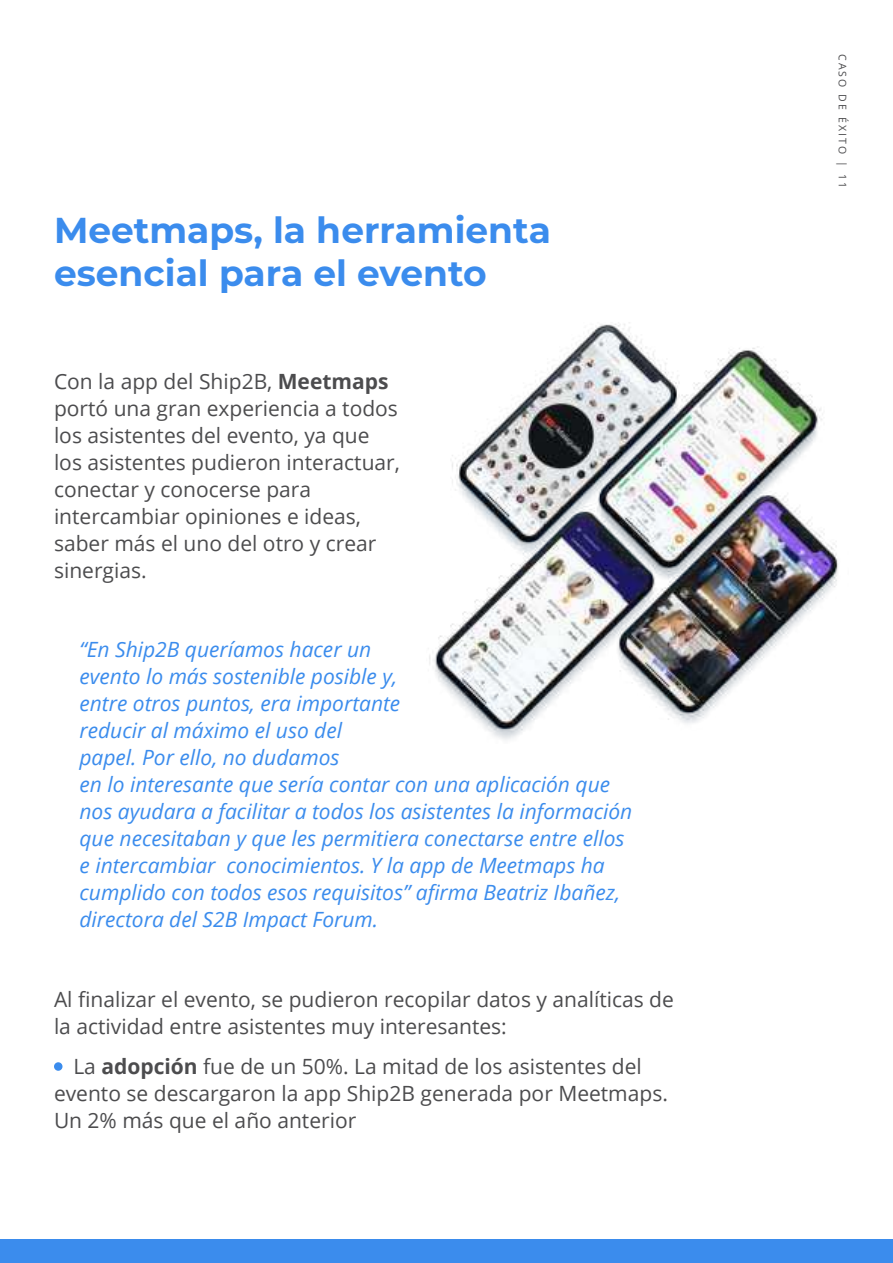
<style>
.page{position:relative;width:893px;height:1263px;background:#fff}
.page>*{position:absolute;margin:0;border:0;box-sizing:border-box;transform-origin:0 0}
.t1{font:700 36px/43.2px "Montserrat";color:#3b8ced}
.t2{font:21px/27px "Open Sans";color:#4c4c4e}
.t3{font:italic 21px/27px "Open Sans";color:#3b8ced}
.t4{font:10.5px "Open Sans";letter-spacing:.2em;color:#4c4c4e}
.s1{font-weight:700}
</style>
<div class="page">
<div style="left:0;top:1239px;width:892px;height:23px;background:#3b8ced"></div>
<div style="left:54px;top:1062px;width:8px;height:8px;background:#3b8ced;border-radius:50%"></div>
<img style="left:429px;top:322px;width:409px;height:418px">
<h1 class="t1" style="left:54px;top:209px;width:498px">Meetmaps, la herramienta esencial para el evento</h1>
<p class="t2" style="left:54px;top:370px;width:347px">Con la app del Ship2B, <span class="s1">Meetmaps </span>portó una gran experiencia a todos los asistentes del evento, ya que los asistentes pudieron interactuar, conectar y conocerse para intercambiar opiniones e ideas, saber más el uno del otro y crear sinergias.</p>
<p class="t3" style="left:79px;top:638px;width:554px">“En Ship2B queríamos hacer un<br>evento lo más sostenible posible y,<br>entre otros puntos, era importante<br>reducir al máximo el uso del<br>papel. Por ello, no dudamos<br>en lo interesante que sería contar con una aplicación que nos ayudara a facilitar a todos los asistentes la información que necesitaban y que les permitiera conectarse entre ellos e intercambiar conocimientos. Y la app de Meetmaps ha cumplido con todos esos requisitos” afirma Beatriz Ibañez, directora del S2B Impact Forum.</p>
<p class="t2" style="left:54px;top:985px;width:621px">Al finalizar el evento, se pudieron recopilar datos y analíticas de la actividad entre asistentes muy interesantes:</p>
<p class="t2" style="left:54px;top:1054px;width:615px;text-indent:19px">La <span class="s1">adopción</span> fue de un 50%. La mitad de los asistentes del evento se descargaron la app Ship2B generada por Meetmaps.<br>Un 2% más que el año anterior</p>
<p class="t4" style="left:847px;top:54px;width:135px;rotate:90deg">CASO DE ÉXITO | 11</p>
</div>
